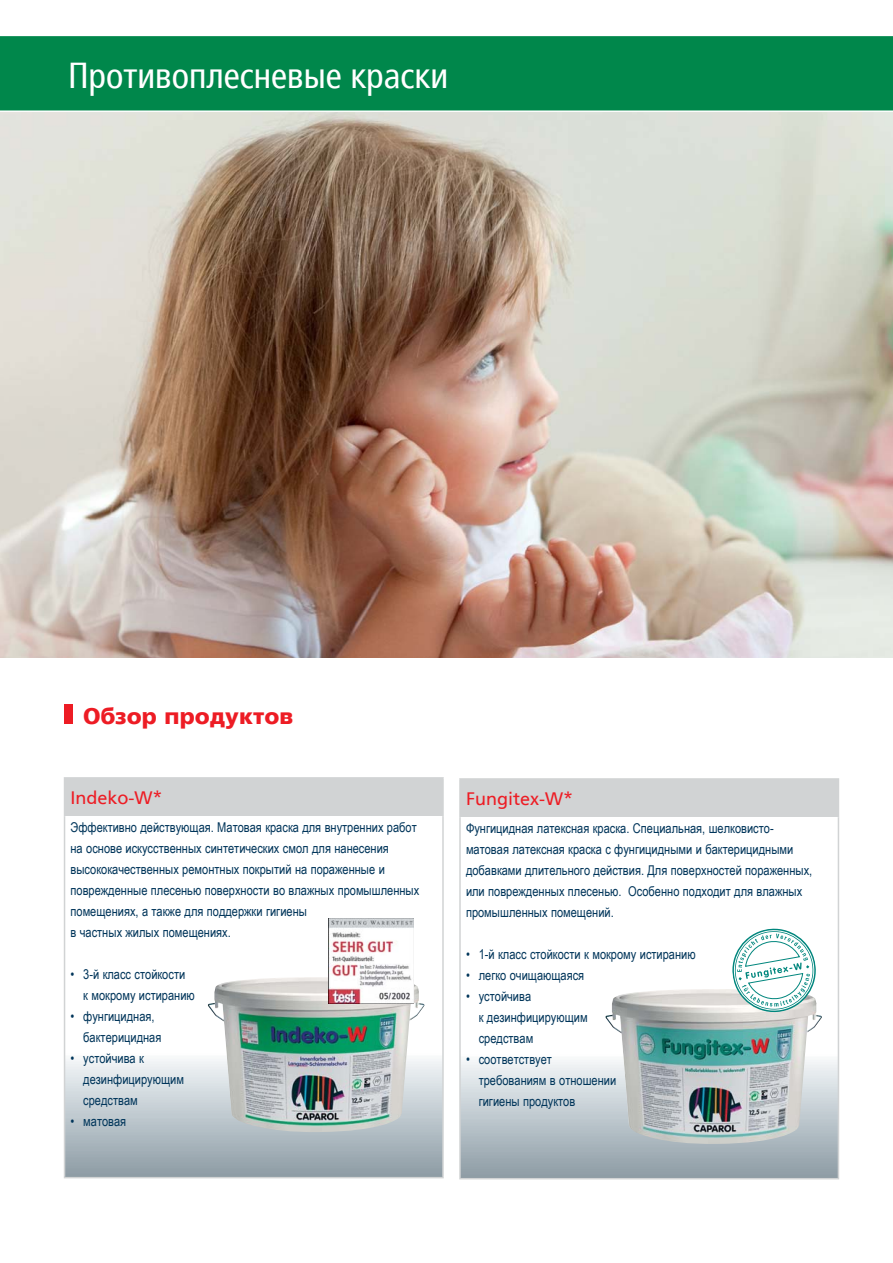
<style>
.page{position:relative;width:893px;height:1263px;background:#fff}
.page>*{position:absolute;margin:0;border:0;box-sizing:border-box;transform-origin:0 0}
.t1{font:condensed 36px "Frutiger LTCYR";color:#fff}
.t2{font:900 22.5px "Frutiger LTCYR";letter-spacing:.005em;color:#ed1c24}
.t3{font:18px "Frutiger LTCYR";color:#ed1c24}
.t4{font:13.5px/21px "Arial Narrow";color:#00355a}
</style>
<div class="page">
<div style="left:460px;top:779px;width:378px;height:38px;background:#d1d3d4"></div>
<svg style="left:461px;top:817px;width:377px;height:361px"></svg>
<hr style="left:459px;top:778px;width:380px;height:2px;background:#d1d3d4">
<hr style="left:459px;top:780px;width:2px;height:37px;background:#d1d3d4">
<hr style="left:838px;top:780px;width:1px;height:37px;background:#d1d3d4">
<hr style="left:459px;top:817px;width:2px;height:361px;background:#d1d3d4">
<hr style="left:838px;top:817px;width:1px;height:361px;background:#d1d3d4">
<hr style="left:459px;top:1178px;width:380px;height:1px;background:#d1d3d4">
<img style="left:0;top:112px;width:893px;height:545px">
<div style="left:0;top:36px;width:893px;height:74px;background:#00874b"></div>
<img style="left:605px;top:989px;width:217px;height:156px">
<svg style="left:730px;top:924px;width:91px;height:93px"></svg>
<div style="left:64px;top:705px;width:8px;height:19px;background:#ed1c24"></div>
<div style="left:65px;top:778px;width:378px;height:38px;background:#d1d3d4"></div>
<svg style="left:65px;top:816px;width:377px;height:361px"></svg>
<hr style="left:64px;top:777px;width:380px;height:2px;background:#d1d3d4">
<hr style="left:64px;top:779px;width:1px;height:37px;background:#d1d3d4">
<hr style="left:442px;top:779px;width:2px;height:37px;background:#d1d3d4">
<hr style="left:64px;top:816px;width:1px;height:361px;background:#d1d3d4">
<hr style="left:442px;top:816px;width:2px;height:361px;background:#d1d3d4">
<hr style="left:64px;top:1177px;width:380px;height:1px;background:#d1d3d4">
<img style="left:207px;top:977px;width:218px;height:156px">
<img style="left:329px;top:918px;width:85px;height:85px">
<h1 class="t1" style="left:68px;top:61px;width:382px">Противоплесневые краски</h1>
<h2 class="t2" style="left:83px;top:707px;width:212px">Обзор продуктов</h2>
<h3 class="t3" style="left:71px;top:790px;width:94px">Indeko-W*</h3>
<p class="t4" style="left:71px;top:817px;width:350px">Эффективно действующая. Матовая краска для внутренних работ на основе искусственных синтетических смол для нанесения высококачественных ремонтных покрытий на пораженные и поврежденные плесенью поверхности во влажных промышленных помещениях, а также для поддержки гигиены<br>в частных жилых помещениях.</p>
<p class="t4" style="left:83px;top:964px;width:113px;text-indent:-13px">• 3-й класс стойкости<br>к мокрому истиранию</p>
<p class="t4" style="left:83px;top:1006px;width:80px;text-indent:-13px">• фунгицидная, бактерицидная</p>
<p class="t4" style="left:83px;top:1048px;width:102px;text-indent:-13px">• устойчива к дезинфицирующим средствам</p>
<p class="t4" style="left:71px;top:1111px;width:57px">• матовая</p>
<h3 class="t3" style="left:466px;top:791px;width:109px">Fungitex-W*</h3>
<p class="t4" style="left:466px;top:818px;width:348px">Фунгицидная латексная краска. Специальная, шелковисто&shy;матовая латексная краска с фунгицидными и бактерицидными добавками длительного действия. Для поверхностей пораженных, или поврежденных плесенью. Особенно подходит для влажных промышленных помещений.</p>
<p class="t4" style="left:466px;top:944px;width:231px">• 1-й класс стойкости к мокрому истиранию</p>
<p class="t4" style="left:466px;top:965px;width:120px">• легко очищающаяся</p>
<p class="t4" style="left:479px;top:986px;width:110px;text-indent:-13px">• устойчива<br>к дезинфицирующим средствам</p>
<p class="t4" style="left:479px;top:1049px;width:139px;text-indent:-13px">• соответствует требованиям в отношении гигиены продуктов</p>
</div>
